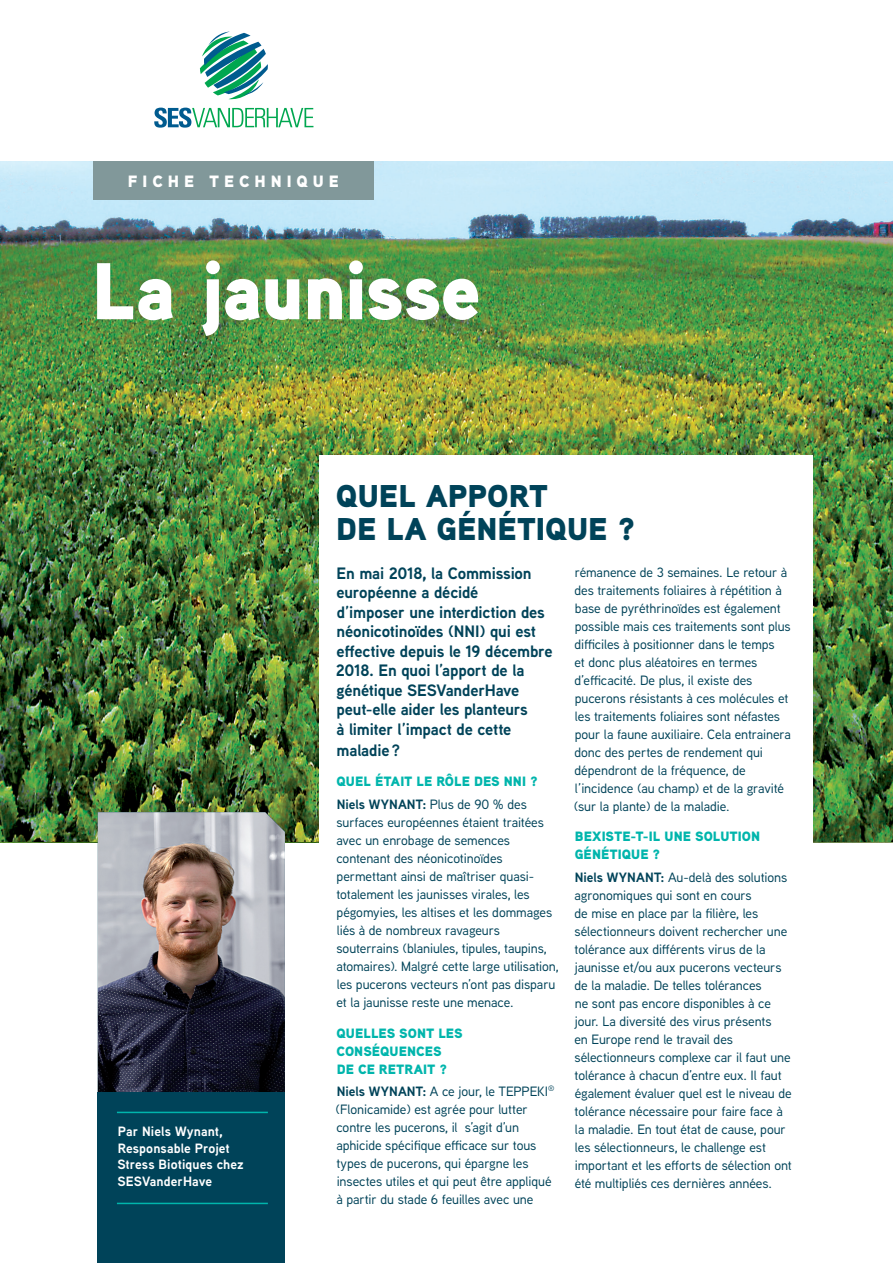
<style>
.page{position:relative;width:893px;height:1263px;background:#fff}
.page>*{position:absolute;margin:0;border:0;box-sizing:border-box;transform-origin:0 0}
.t1{font:900 80.25px "Aaux Next";letter-spacing:-.02em;color:#fff}
.Titel{font:900 31.5px/33px "Aaux Next";color:#004359}
.Inl{font:700 16.5px/19.5px "Aaux Next";letter-spacing:-.015em;color:#004359}
.t2{font:900 16.35px "Aaux Next";letter-spacing:.305em;color:#fff}
.body_interv{font:500 13.5px/18px "Aaux Next";letter-spacing:-.005em;color:#004359}
.vragen{font:900 13.5px/18px "Aaux Next";color:#00b5ac}
.t3{font:700 13.5px/16.5px "Aaux Next";letter-spacing:.005em;color:#fff}
.s1{font-weight:700}
</style>
<div class="page">
<img style="left:0;top:162px;width:893px;height:680px">
<svg style="left:200px;top:32px;width:68px;height:68px"></svg>
<svg style="left:154px;top:108px;width:159px;height:20px"></svg>
<img style="left:98px;top:812px;width:187px;height:281px">
<div style="left:98px;top:1093px;width:187px;height:170px;background:#004359"></div>
<div style="left:319px;top:456px;width:493px;height:807px;background:#fff"></div>
<hr style="left:117px;top:1112px;width:151px;height:1px;background:#00b5ac">
<hr style="left:117px;top:1203px;width:151px;height:1px;background:#00b5ac">
<div style="left:93px;top:162px;width:281px;height:38px;background:#81989a"></div>
<p class="t2" style="left:128px;top:170px;width:213px">FICHE TECHNIQUE</p>
<p class="t1" style="left:92px;top:233px;width:391px">La jaunisse</p>
<p class="t3" style="left:117px;top:1123px;width:128px">Par Niels Wynant,<br>Responsable Projet<br>Stress Biotiques chez<br>SESVanderHave</p>
<p class="Titel" style="left:336px;top:479px;width:301px">QUEL APPORT<br>DE LA GÉNÉTIQUE ?</p>
<p class="Inl" style="left:336px;top:563px;width:218px">En mai 2018, la Commission européenne a décidé<br>d’imposer une interdiction des néonicotinoïdes (NNI) qui est effective depuis le 19 décembre<br>2018. En quoi l’apport de la génétique SESVanderHave peut-elle aider les planteurs<br>à limiter l’impact de cette</p>
<p class="Inl" style="left:337px;top:740px;width:65px">maladie ?</p>
<p class="vragen" style="left:337px;top:773px;width:203px">QUEL ÉTAIT LE RÔLE DES NNI ?</p>
<p class="body_interv" style="left:336px;top:795px;width:224px"><span class="s1">Niels WYNANT:</span> Plus de 90 % des surfaces européennes étaient traitées avec un enrobage de semences contenant des néonicotinoïdes permettant ainsi de maîtriser quasi&shy;totalement les jaunisses virales, les pégomyies, les altises et les dommages liés à de nombreux ravageurs souterrains (blaniules, tipules, taupins, atomaires). Malgré cette large utilisation, les pucerons vecteurs n’ont pas disparu et la jaunisse reste une menace.</p>
<p class="vragen" style="left:337px;top:1024px;width:128px">QUELLES SONT LES<br>CONSÉQUENCES<br>DE CE RETRAIT ?</p>
<p class="body_interv" style="left:336px;top:1082px;width:220px"><span class="s1">Niels WYNANT:</span> A ce jour, le TEPPEKI<sup>® </sup>(Flonicamide) est agrée pour lutter contre les pucerons, il s’agit d’un aphicide spécifique efficace sur tous types de pucerons, qui épargne les insectes utiles et qui peut être appliqué à partir du stade 6 feuilles avec une</p>
<p class="body_interv" style="left:574px;top:562px;width:219px">rémanence de 3 semaines. Le retour à des traitements foliaires à répétition à base de pyréthrinoïdes est également possible mais ces traitements sont plus difficiles à positionner dans le temps<br>et donc plus aléatoires en termes d’efficacité. De plus, il existe des pucerons résistants à ces molécules et les traitements foliaires sont néfastes pour la faune auxiliaire. Cela entrainera donc des pertes de rendement qui dépendront de la fréquence, de l’incidence (au champ) et de la gravité (sur la plante) de la maladie.</p>
<p class="vragen" style="left:575px;top:827px;width:187px">BEXISTE-T-IL UNE SOLUTION<br>GÉNÉTIQUE ?</p>
<p class="body_interv" style="left:574px;top:867px;width:219px"><span class="s1">Niels WYNANT:</span> Au-delà des solutions agronomiques qui sont en cours<br>de mise en place par la filière, les sélectionneurs doivent rechercher une tolérance aux différents virus de la jaunisse et/ou aux pucerons vecteurs de la maladie. De telles tolérances<br>ne sont pas encore disponibles à ce jour. La diversité des virus présents<br>en Europe rend le travail des sélectionneurs complexe car il faut une tolérance à chacun d’entre eux. Il faut également évaluer quel est le niveau de tolérance nécessaire pour faire face à la maladie. En tout état de cause, pour les sélectionneurs, le challenge est important et les efforts de sélection ont été multipliés ces dernières années.</p>
</div>
